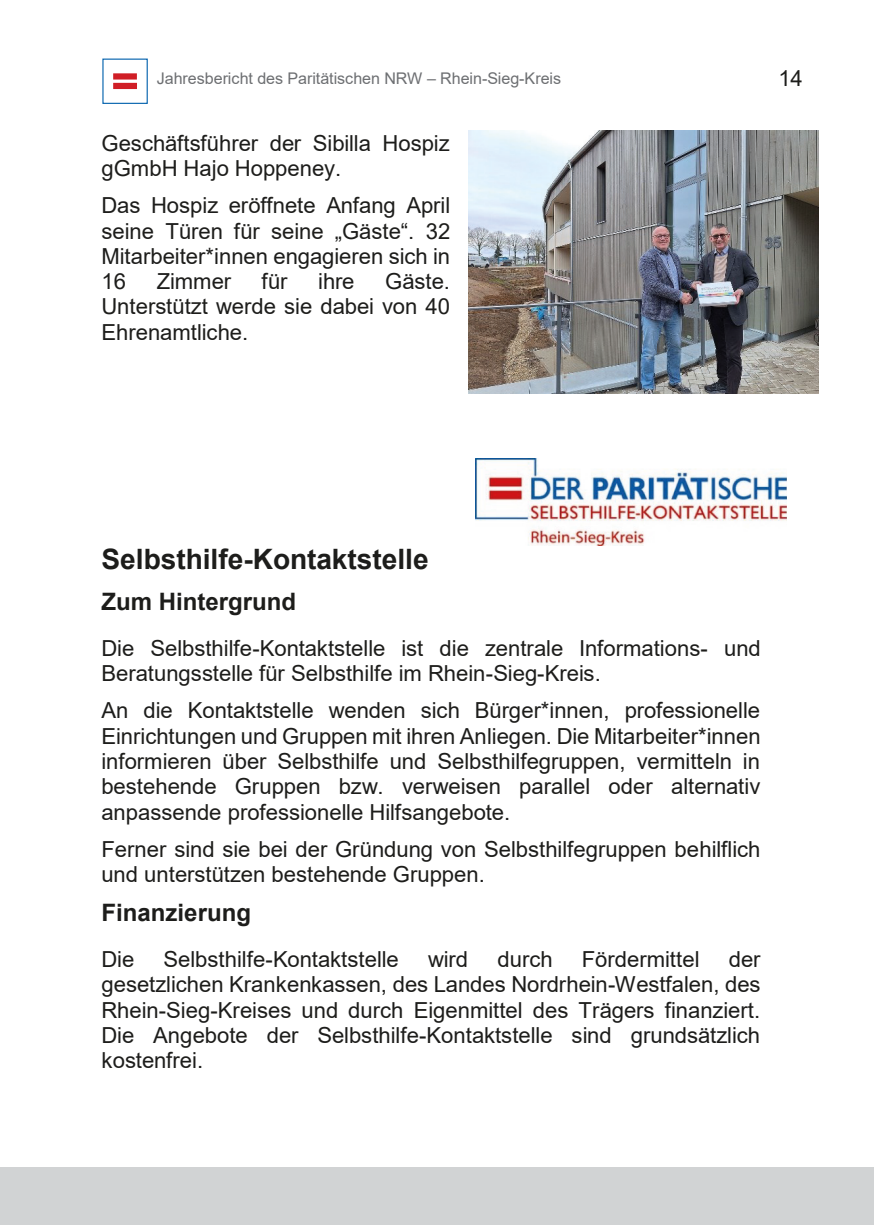
<style>
.page{position:relative;width:874px;height:1225px;background:#fff}
.page>*{position:absolute;margin:0;border:0;box-sizing:border-box;transform-origin:0 0}
.t1{font:700 28px "Arial";color:#1d1d1b}
.t2{font:700 24px "Arial";color:#1d1d1b}
.t3{font:22px/25.2px "Arial";color:#1d1d1b;text-align:justify}
.t4{font:16px "Arial";letter-spacing:-.005em;color:#6d6f72}
</style>
<div class="page">
<svg style="left:113px;top:73px;width:24px;height:16px"></svg>
<div style="left:102px;top:59px;width:46px;height:45px;border:1px solid #0c67b0"></div>
<img style="left:468px;top:131px;width:350px;height:263px">
<img style="left:475px;top:458px;width:311px;height:88px">
<div style="left:0;top:1168px;width:873px;height:57px;background:#d1d3d4"></div>
<p class="t4" style="left:157px;top:68px;width:406px">Jahresbericht des Paritätischen NRW – Rhein-Sieg-Kreis</p>
<p class="t3" style="left:778px;top:66px;width:26px">14</p>
<p class="t3" style="left:101px;top:130px;width:350px">Geschäftsführer der Sibilla Hospiz gGmbH Hajo Hoppeney.</p>
<p class="t3" style="left:101px;top:193px;width:350px">Das Hospiz eröffnete Anfang April seine Türen für seine „Gäste“. 32<br>Mitarbeiter*innen engagieren sich in 16</p>
<p class="t3" style="left:101px;top:269px;width:350px;text-indent:283px">Gäste.<br>Unterstützt werde sie dabei von 40<br>Ehrenamtliche.</p>
<p class="t3" style="left:157px;top:269px;width:76px">Zimmer</p>
<p class="t3" style="left:261px;top:269px;width:27px">für</p>
<p class="t3" style="left:318px;top:269px;width:38px">ihre</p>
<p class="t1" style="left:101px;top:539px;width:328px">Selbsthilfe-Kontaktstelle</p>
<p class="t2" style="left:101px;top:584px;width:196px">Zum Hintergrund</p>
<p class="t3" style="left:101px;top:635px;width:660px">Die Selbsthilfe-Kontaktstelle ist die zentrale Informations- und<br>Beratungsstelle für Selbsthilfe im Rhein-Sieg-Kreis.</p>
<p class="t3" style="left:101px;top:698px;width:660px">An die Kontaktstelle wenden sich Bürger*innen, professionelle Einrichtungen und Gruppen mit ihren Anliegen. Die Mitarbeiter*innen informieren über Selbsthilfe und Selbsthilfegruppen, vermitteln in bestehende Gruppen bzw. verweisen parallel oder alternativ anpassende professionelle Hilfsangebote.</p>
<p class="t3" style="left:101px;top:836px;width:660px">Ferner sind sie bei der Gründung von Selbsthilfegruppen behilflich und unterstützen bestehende Gruppen.</p>
<p class="t2" style="left:101px;top:896px;width:151px">Finanzierung</p>
<p class="t3" style="left:101px;top:946px;width:34px">Die</p>
<p class="t3" style="left:163px;top:946px;width:237px">Selbsthilfe-Kontaktstelle</p>
<p class="t3" style="left:428px;top:946px;width:42px">wird</p>
<p class="t3" style="left:497px;top:946px;width:57px">durch</p>
<p class="t3" style="left:581px;top:946px;width:119px">Fördermittel</p>
<p class="t3" style="left:101px;top:946px;width:660px;text-indent:627px">der gesetzlichen Krankenkassen, des Landes Nordrhein-Westfalen, des Rhein-Sieg-Kreises und durch Eigenmittel des Trägers finanziert.<br>Die Angebote der Selbsthilfe-Kontaktstelle sind grundsätzlich kostenfrei.</p>
</div>
